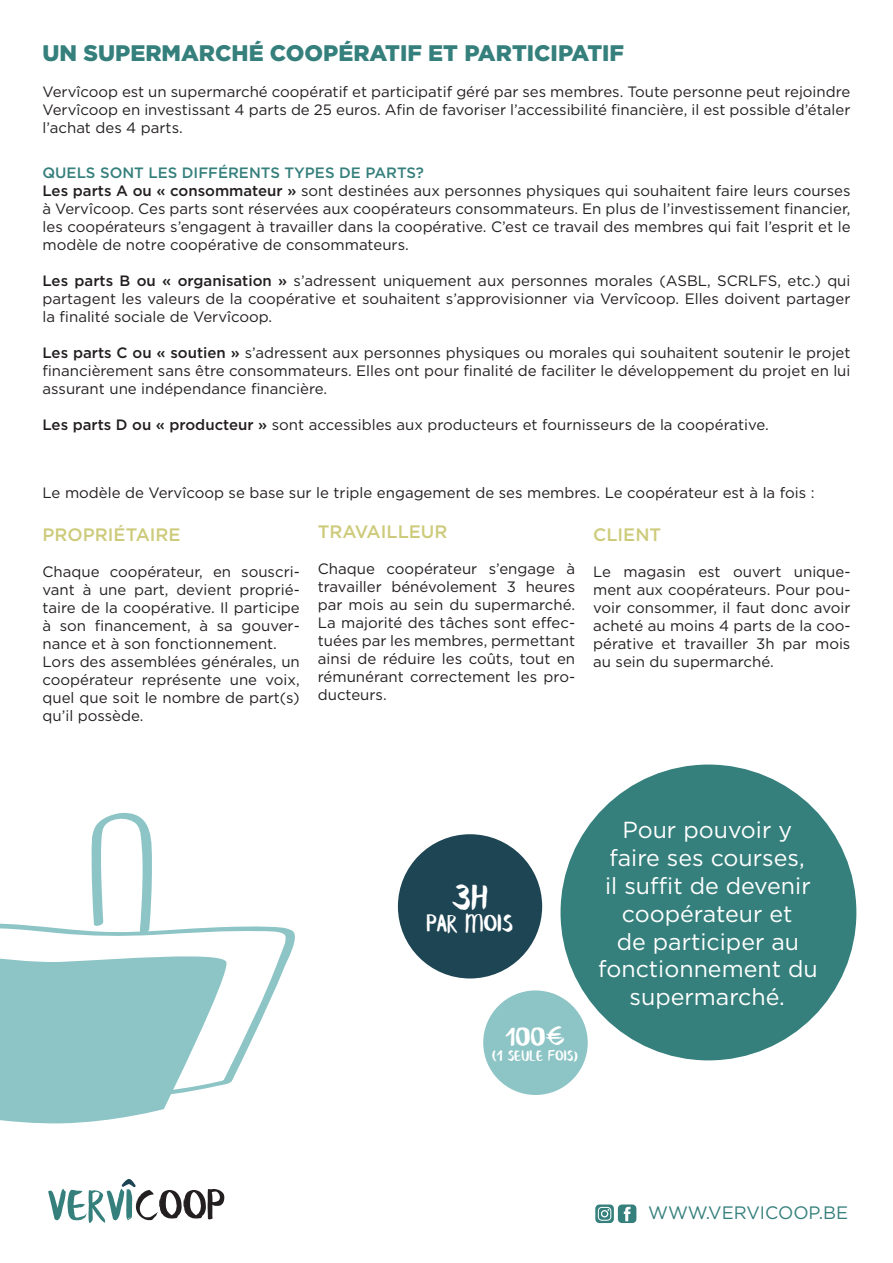
<style>
.page{position:relative;width:893px;height:1263px;background:#fff}
.page>*{position:absolute;margin:0;border:0;box-sizing:border-box;transform-origin:0 0}
.t1{font:39.15px "Banaue";color:#fff}
.t2{font:28.35px "Banaue";color:#fff}
.t3{font:27px "Banaue";color:#fff}
.t4{font:23.25px/27.9px "Gotham";color:#fff;text-align:center}
.t5{font:900 22.5px "Gotham";color:#35807c}
.t6{font:500 18px "Gotham";color:#cdcb7b}
.t7{font:18px "Gotham";color:#35807c}
.t8{font:16.5px "Banaue";color:#fff}
.t9{font:15px/18px "Gotham";color:#231f20;text-align:justify}
.s1{font-weight:500;color:#35807c}
.s2{font-weight:500}
</style>
<div class="page">
<svg style="left:48px;top:1179px;width:176px;height:44px"></svg>
<svg style="left:595px;top:1204px;width:41px;height:19px"></svg>
<svg style="left:0;top:1100px;width:168px;height:24px"></svg>
<svg style="left:0;top:923px;width:295px;height:177px;fill:#8dc4c5"></svg>
<svg style="left:91px;top:813px;width:63px;height:121px"></svg>
<div style="left:483px;top:990px;width:105px;height:105px;background:#8dc4c5;border-radius:50%"></div>
<div style="left:398px;top:834px;width:144px;height:144px;background:#1e4553;border-radius:50%"></div>
<div style="left:560px;top:764px;width:296px;height:296px;background:#35807c;border-radius:50%"></div>
<h3 class="t5" style="left:43px;top:37px;width:583px">UN SUPERMARCHÉ COOPÉRATIF ET PARTICIPATIF</h3>
<p class="t9" style="left:43px;top:82px;width:809px">Vervîcoop est un supermarché coopératif et participatif géré par ses membres. Toute personne peut rejoindre Vervîcoop en investissant 4 parts de 25 euros. Afin de favoriser l’accessibilité financière, il est possible d’étaler l’achat des 4 parts.</p>
<p class="t9" style="left:43px;top:163px;width:809px;text-align:left"><span class="s1">QUELS SONT LES DIFFÉRENTS TYPES DE PARTS?<br></span><span class="s2">Les parts A ou « consommateur »</span> sont destinées aux personnes physiques qui souhaitent faire leurs courses à Vervîcoop. Ces parts sont réservées aux coopérateurs consommateurs. En plus de l’investissement financier, les coopérateurs s’engagent à travailler dans la coopérative. C’est ce travail des membres qui fait l’esprit et le modèle de notre coopérative de consommateurs.</p>
<p class="t9" style="left:43px;top:271px;width:809px"><span class="s2">Les parts B ou « organisation »</span> s’adressent uniquement aux personnes morales (ASBL, SCRLFS, etc.) qui partagent les valeurs de la coopérative et souhaitent s’approvisionner via Vervîcoop. Elles doivent partager la finalité sociale de Vervîcoop.</p>
<p class="t9" style="left:43px;top:343px;width:809px"><span class="s2">Les parts C ou « soutien »</span> s’adressent aux personnes physiques ou morales qui souhaitent soutenir le projet financièrement sans être consommateurs. Elles ont pour finalité de faciliter le développement du projet en lui assurant une indépendance financière.</p>
<p class="t9" style="left:43px;top:415px;width:728px"><span class="s2">Les parts D ou « producteur »</span> sont accessibles aux producteurs et fournisseurs de la coopérative.</p>
<p class="t9" style="left:43px;top:483px;width:773px">Le modèle de Vervîcoop se base sur le triple engagement de ses membres. Le coopérateur est à la fois :</p>
<p class="t6" style="left:43px;top:523px;width:140px">PROPRIÉTAIRE</p>
<p class="t9" style="left:43px;top:563px;width:259px;text-align:left">Chaque coopérateur, en souscri&shy;vant à une part, devient proprié&shy;taire de la coopérative. Il participe à son financement, à sa gouver&shy;nance et à son fonctionnement.<br>Lors des assemblées générales, un coopérateur représente une voix, quel que soit le nombre de part(s) qu’il possède.</p>
<p class="t6" style="left:318px;top:520px;width:131px">TRAVAILLEUR</p>
<p class="t9" style="left:318px;top:559px;width:259px">Chaque coopérateur s’engage à travailler bénévolement 3 heures par mois au sein du supermarché.<br>La majorité des tâches sont effec&shy;tuées par les membres, permettant ainsi de réduire les coûts, tout en rémunérant correctement les pro&shy;ducteurs.</p>
<p class="t6" style="left:593px;top:523px;width:70px">CLIENT</p>
<p class="t9" style="left:593px;top:563px;width:259px">Le magasin est ouvert unique&shy;ment aux coopérateurs. Pour pou&shy;voir consommer, il faut donc avoir acheté au moins 4 parts de la coo&shy;pérative et travailler 3h par mois au sein du supermarché.</p>
<h1 class="t1" style="left:452px;top:882px;width:38px">3H</h1>
<h3 class="t3" style="left:427px;top:913px;width:88px">PAR MOIS</h3>
<h2 class="t2" style="left:505px;top:1026px;width:61px">100€</h2>
<p class="t8" style="left:492px;top:1049px;width:87px">(1 SEULE FOIS)</p>
<h3 class="t4" style="left:598px;top:815px;width:221px">Pour pouvoir y faire ses courses,<br>il suffit de devenir coopérateur et<br>de participer au fonctionnement du supermarché.</h3>
<p class="t7" style="left:648px;top:1201px;width:202px">WWW.VERVICOOP.BE</p>
</div>
